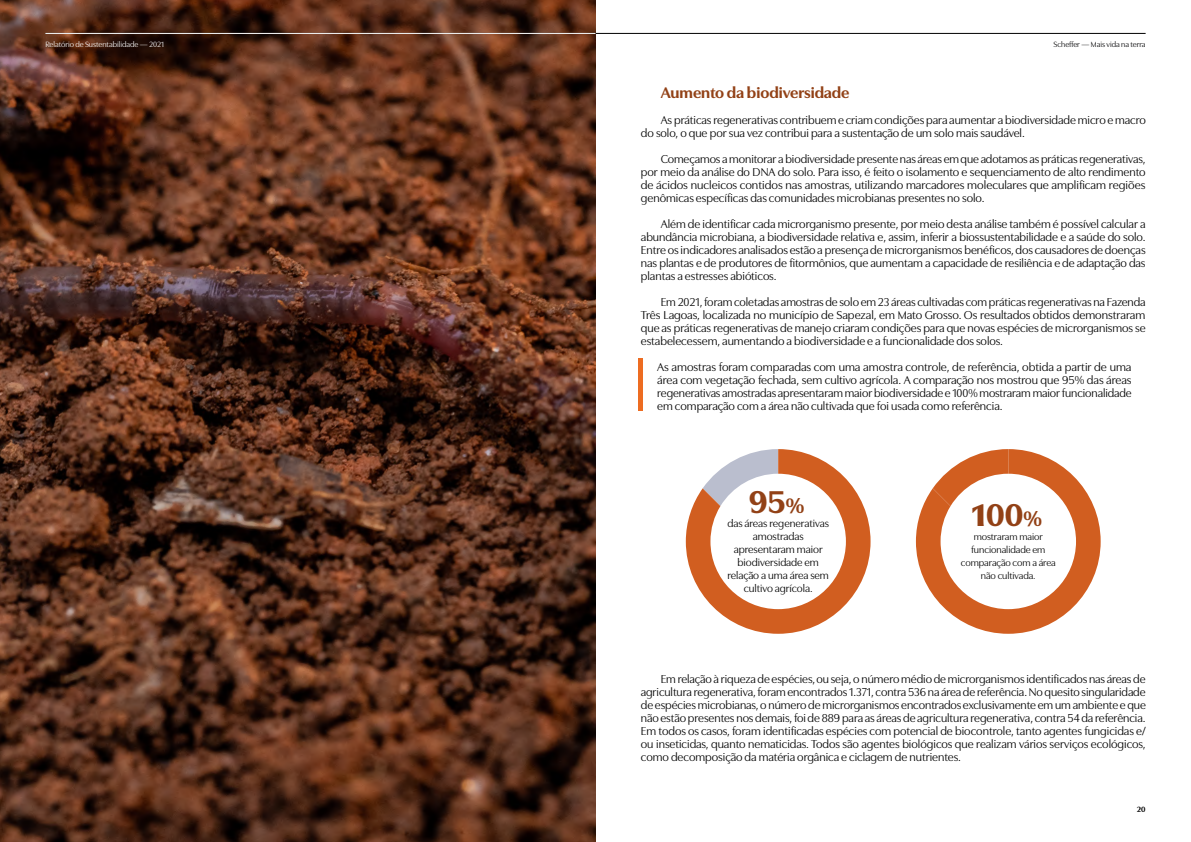
<style>
.page{position:relative;width:1191px;height:842px;background:#fff}
.page>*{position:absolute;margin:0;border:0;box-sizing:border-box;transform-origin:0 0}
.t1{font:900 33px "Utile Display";color:#924116}
.t2{font:700 16px "Utile Display";letter-spacing:-.005em;color:#924116}
.t3{font:12px/13px "Utile Display";color:#000;text-align:justify}
.t4{font:11px/13px "Utile Display";color:#000;text-align:center}
.t5{font:10px/13px "Utile Display";color:#000;text-align:center}
.t6{font:8px "Utile Display";color:#fff}
.t7{font:8px "Utile Display";color:#020203}
.t8{font:700 8px "Utile Display";color:#000}
.s1{font-size:22px}
</style>
<div class="page">
<img style="left:0;top:0;width:595px;height:842px">
<hr style="left:638px;top:358px;width:4px;height:52px;background:#ed6c21">
<svg style="left:686px;top:449px;width:184px;height:185px"></svg>
<svg style="left:916px;top:449px;width:184px;height:185px"></svg>
<hr style="left:595px;top:33px;width:550px;height:1px;background:#000">
<hr style="left:45px;top:33px;width:550px;height:1px;background:#fff">
<p class="t6" style="left:45px;top:38px;width:120px">Relatório de Sustentabilidade — 2021</p>
<p class="t7" style="left:1053px;top:38px;width:94px">Scheffer — Mais vida na terra</p>
<h2 class="t2" style="left:660px;top:80px;width:190px">Aumento da biodiversidade</h2>
<p class="t3" style="left:641px;top:112px;width:506px;text-indent:20px">As práticas regenerativas contribuem e criam condições para aumentar a biodiversidade micro e macro do solo, o que por sua vez contribui para a sustentação de um solo mais saudável.</p>
<p class="t3" style="left:641px;top:151px;width:506px;text-indent:20px">Começamos a monitorar a biodiversidade presente nas áreas em que adotamos as práticas regenerativas, por meio da análise do DNA do solo. Para isso, é feito o isolamento e sequenciamento de alto rendimento de ácidos nucleicos contidos nas amostras, utilizando marcadores moleculares que amplificam regiões genômicas específicas das comunidades microbianas presentes no solo.</p>
<p class="t3" style="left:641px;top:216px;width:506px;text-indent:20px">Além de identificar cada microrganismo presente, por meio desta análise também é possível calcular a abundância microbiana, a biodiversidade relativa e, assim, inferir a biossustentabilidade e a saúde do solo.<br>Entre os indicadores analisados estão a presença de microrganismos benéficos, dos causadores de doenças nas plantas e de produtores de fitormônios, que aumentam a capacidade de resiliência e de adaptação das plantas a estresses abióticos.</p>
<p class="t3" style="left:641px;top:294px;width:506px;text-indent:20px">Em 2021, foram coletadas amostras de solo em 23 áreas cultivadas com práticas regenerativas na Fazenda Três Lagoas, localizada no município de Sapezal, em Mato Grosso. Os resultados obtidos demonstraram que as práticas regenerativas de manejo criaram condições para que novas espécies de microrganismos se estabelecessem, aumentando a biodiversidade e a funcionalidade dos solos.</p>
<p class="t3" style="left:657px;top:359px;width:476px">As amostras foram comparadas com uma amostra controle, de referência, obtida a partir de uma área com vegetação fechada, sem cultivo agrícola. A comparação nos mostrou que 95% das áreas regenerativas amostradas apresentaram maior biodiversidade e 100% mostraram maior funcionalidade em comparação com a área não cultivada que foi usada como referência.</p>
<h1 class="t1" style="left:748px;top:476px;width:57px">95<span class="s1">%</span></h1>
<p class="t4" style="left:727px;top:516px;width:103px">das áreas regenerativas amostradas apresentaram maior biodiversidade em relação a uma área sem cultivo agrícola.</p>
<h1 class="t1" style="left:971px;top:489px;width:72px">100<span class="s1">%</span></h1>
<p class="t5" style="left:960px;top:529px;width:96px">mostraram maior funcionalidade em comparação com a área não cultivada.</p>
<p class="t3" style="left:641px;top:671px;width:506px;text-indent:20px">Em relação à riqueza de espécies, ou seja, o número médio de microrganismos identificados nas áreas de agricultura regenerativa, foram encontrados 1.371, contra 536 na área de referência. No quesito singularidade de espécies microbianas, o número de microrganismos encontrados exclusivamente em um ambiente e que não estão presentes nos demais, foi de 889 para as áreas de agricultura regenerativa, contra 54 da referência.<br>Em todos os casos, foram identificadas espécies com potencial de biocontrole, tanto agentes fungicidas e/ ou inseticidas, quanto nematicidas. Todos são agentes biológicos que realizam vários serviços ecológicos, como decomposição da matéria orgânica e ciclagem de nutrientes.</p>
<p class="t8" style="left:1136px;top:803px;width:10px">20</p>
</div>
